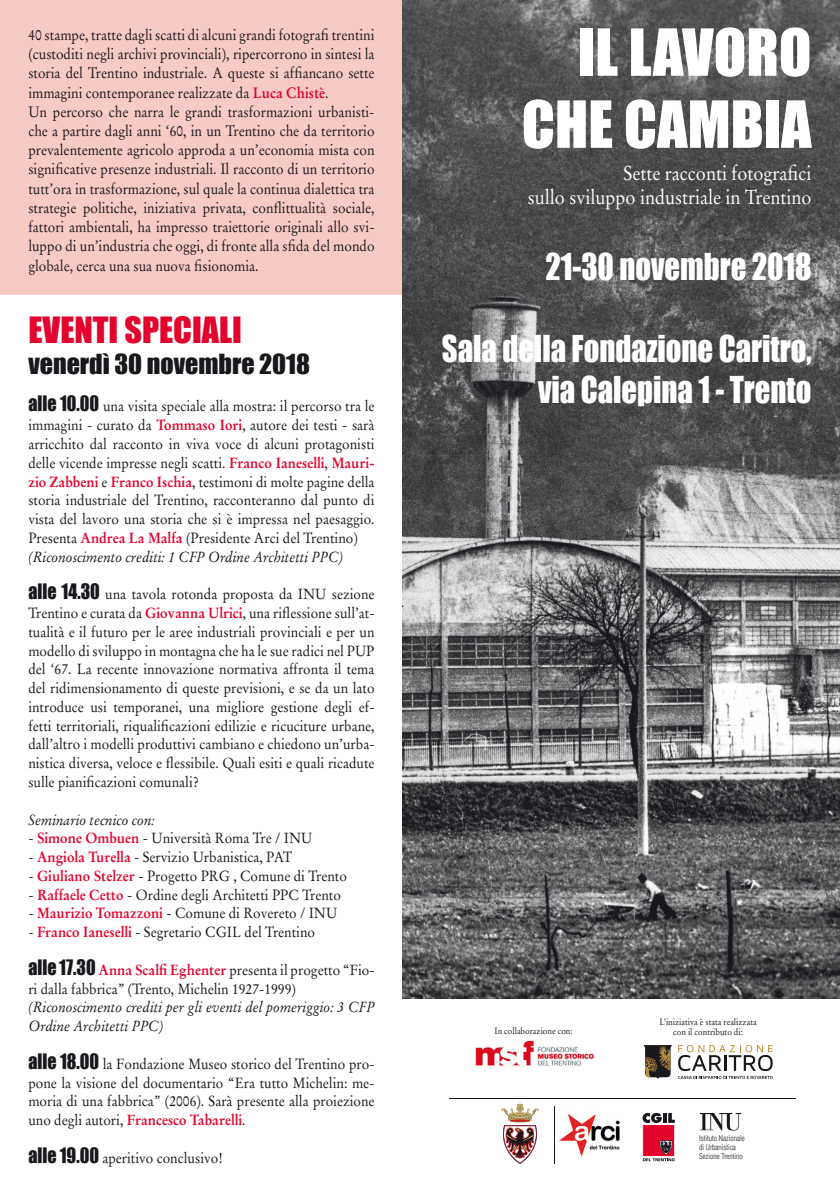
<style>
.page{position:relative;width:840px;height:1191px;background:#fff}
.page>*{position:absolute;margin:0;border:0;box-sizing:border-box;transform-origin:0 0}
.t1{font:60px/72px "Impact";color:#fff;text-align:right}
.t2{font:34px/40.8px "Impact";color:#fff;text-align:right;scale:.9 1}
.t3{font:33.2px "Impact";color:#e3042d}
.t4{font:25.4px "Impact";color:#1a171c}
.t5{font:20px/24px "Stempel Garamond";color:#fff;text-align:right;scale:.9 1}
.t6{font:15px/19.2px "Stempel Garamond";color:#1a171c;scale:.9 1}
.t7{font:14.6px/18.8px "Stempel Garamond";color:#1a171c;scale:.92 1}
.t8{font:italic 14.6px/18.8px "Stempel Garamond";color:#1a171c;scale:.92 1}
.t9{font:9px "Stempel Garamond";color:#1a171c;scale:.9 1}
.t10{font:300 condensed 7.6px/8.6px "Helvetica";color:#1a171c}
.s1{font-weight:700;color:#e3042d}
.s2{font-family:"Impact";font-size:19.6px}
.s3{font-style:italic}
</style>
<div class="page">
<div style="left:0;top:0;width:403px;height:295px;background:#f8cac5"></div>
<img style="left:403px;top:0;width:436px;height:998px">
<div style="left:642px;top:1124px;width:32px;height:32px;background:#e3042d"></div>
<div style="left:642px;top:1124px;width:32px;height:32px;border:1px solid #fff"></div>
<svg style="left:642px;top:1112px;width:32px;height:11px"></svg>
<svg style="left:642px;top:1140px;width:32px;height:21px"></svg>
<img style="left:699px;top:1113px;width:43px;height:18px">
<img style="left:554px;top:1108px;width:66px;height:53px">
<svg style="left:643px;top:1045px;width:129px;height:34px"></svg>
<hr style="left:449px;top:1098px;width:346px;height:1px;background:#1a171c">
<hr style="left:553px;top:1106px;width:1px;height:58px;background:#1a171c">
<svg style="left:501px;top:1103px;width:37px;height:61px"></svg>
<img style="left:475px;top:1040px;width:119px;height:26px">
<p class="t6" style="left:28px;top:25px;width:386px">40 stampe, tratte dagli scatti di alcuni grandi fotografi trentini (custoditi negli archivi provinciali), ripercorrono in sintesi la storia del Trentino industriale. A queste si affiancano sette immagini contemporanee realizzate da <span class="s1">Luca Chistè</span>.<br>Un percorso che narra le grandi trasformazioni urbanisti&shy;che a partire dagli anni ‘60, in un Trentino che da territorio prevalentemente agricolo approda a un’economia mista con significative presenze industriali. Il racconto di un territorio tutt’ora in trasformazione, sul quale la continua dialettica tra strategie politiche, iniziativa privata, conflittualità sociale, fattori ambientali, ha impresso traiettorie originali allo svi&shy;luppo di un’industria che oggi, di fronte alla sfida del mondo globale, cerca una sua nuova fisionomia.</p>
<h3 class="t3" style="left:28px;top:309px;width:215px">EVENTI SPECIALI</h3>
<h3 class="t4" style="left:28px;top:348px;width:283px">venerdì 30 novembre 2018</h3>
<p class="t7" style="left:28px;top:397px;width:377px"><span class="s2">alle 10.00</span> una visita speciale alla mostra: il percorso tra le immagini - curato da <span class="s1">Tommaso Iori</span>, autore dei testi - sarà arricchito dal racconto in viva voce di alcuni protagonisti delle vicende impresse negli scatti. <span class="s1">Franco Ianeselli</span>, <span class="s1">Mauri&shy;zio Zabbeni</span> e <span class="s1">Franco Ischia</span>, testimoni di molte pagine della storia industriale del Trentino, racconteranno dal punto di vista del lavoro una storia che si è impressa nel paesaggio.<br>Presenta <span class="s1">Andrea La Malfa</span> (Presidente Arci del Trentino) <span class="s3">(Riconoscimento crediti: 1 CFP Ordine Architetti PPC)</span></p>
<p class="t7" style="left:28px;top:585px;width:377px;text-align:justify"><span class="s2">alle 14.30</span> una tavola rotonda proposta da INU sezione Trentino e curata da <span class="s1">Giovanna Ulrici</span>, una riflessione sull’at&shy;tualità e il futuro per le aree industriali provinciali e per un modello di sviluppo in montagna che ha le sue radici nel PUP del ‘67. La recente innovazione normativa affronta il tema del ridimensionamento di queste previsioni, e se da un lato introduce usi temporanei, una migliore gestione degli ef&shy;fetti territoriali, riqualificazioni edilizie e ricuciture urbane, dall’altro i modelli produttivi cambiano e chiedono un’urba&shy;nistica diversa, veloce e flessibile. Quali esiti e quali ricadute sulle pianificazioni comunali?</p>
<p class="t8" style="left:28px;top:810px;width:139px">Seminario tecnico con:</p>
<p class="t7" style="left:28px;top:829px;width:310px">- <span class="s1">Simone Ombuen</span> - Università Roma Tre / INU</p>
<p class="t7" style="left:28px;top:847px;width:288px">- <span class="s1">Angiola Turella</span> - Servizio Urbanistica, PAT</p>
<p class="t7" style="left:28px;top:866px;width:347px">- <span class="s1">Giuliano Stelzer</span> - Progetto PRG , Comune di Trento</p>
<p class="t7" style="left:28px;top:885px;width:341px">- <span class="s1">Raffaele Cetto</span> - Ordine degli Architetti PPC Trento</p>
<p class="t7" style="left:28px;top:904px;width:337px">- <span class="s1">Maurizio Tomazzoni</span> - Comune di Rovereto / INU</p>
<p class="t7" style="left:28px;top:923px;width:313px">- <span class="s1">Franco Ianeselli</span> - Segretario CGIL del Trentino</p>
<p class="t7" style="left:28px;top:960px;width:377px"><span class="s2">alle 17.30</span> <span class="s1">Anna Scalfi Eghenter</span> presenta il progetto “Fio&shy;ri dalla fabbrica” (Trento, Michelin 1927-1999)</p>
<p class="t8" style="left:28px;top:998px;width:377px">(Riconoscimento crediti per gli eventi del pomeriggio: 3 CFP<br>Ordine Architetti PPC)</p>
<p class="t7" style="left:28px;top:1054px;width:377px;text-align:justify"><span class="s2">alle 18.00</span> la Fondazione Museo storico del Trentino pro&shy;pone la visione del documentario “Era tutto Michelin: me&shy;moria di una fabbrica” (2006). Sarà presente alla proiezione uno degli autori, <span class="s1">Francesco Tabarelli</span>.</p>
<p class="t7" style="left:28px;top:1148px;width:213px"><span class="s2">alle 19.00</span> aperitivo conclusivo!</p>
<h1 class="t1" style="left:521px;top:16px;width:291px">IL LAVORO<br>CHE CAMBIA</h1>
<h3 class="t5" style="left:527px;top:161px;width:316px">Sette racconti fotografici<br>sullo sviluppo industriale in Trentino</h3>
<h2 class="t2" style="left:545px;top:246px;width:297px">21-30 novembre 2018</h2>
<h2 class="t2" style="left:441px;top:328px;width:412px">Sala della Fondazione Caritro, via Calepina 1 - Trento</h2>
<p class="t9" style="left:659px;top:1016px;width:110px">L’iniziativa è stata realizzata</p>
<p class="t9" style="left:494px;top:1025px;width:88px">In collaborazione con:</p>
<p class="t9" style="left:672px;top:1027px;width:79px">con il contributo di:</p>
<p class="t10" style="left:698px;top:1134px;width:47px">Istituto Nazionale di Urbanistica<br>Sezione Trentino</p>
</div>
